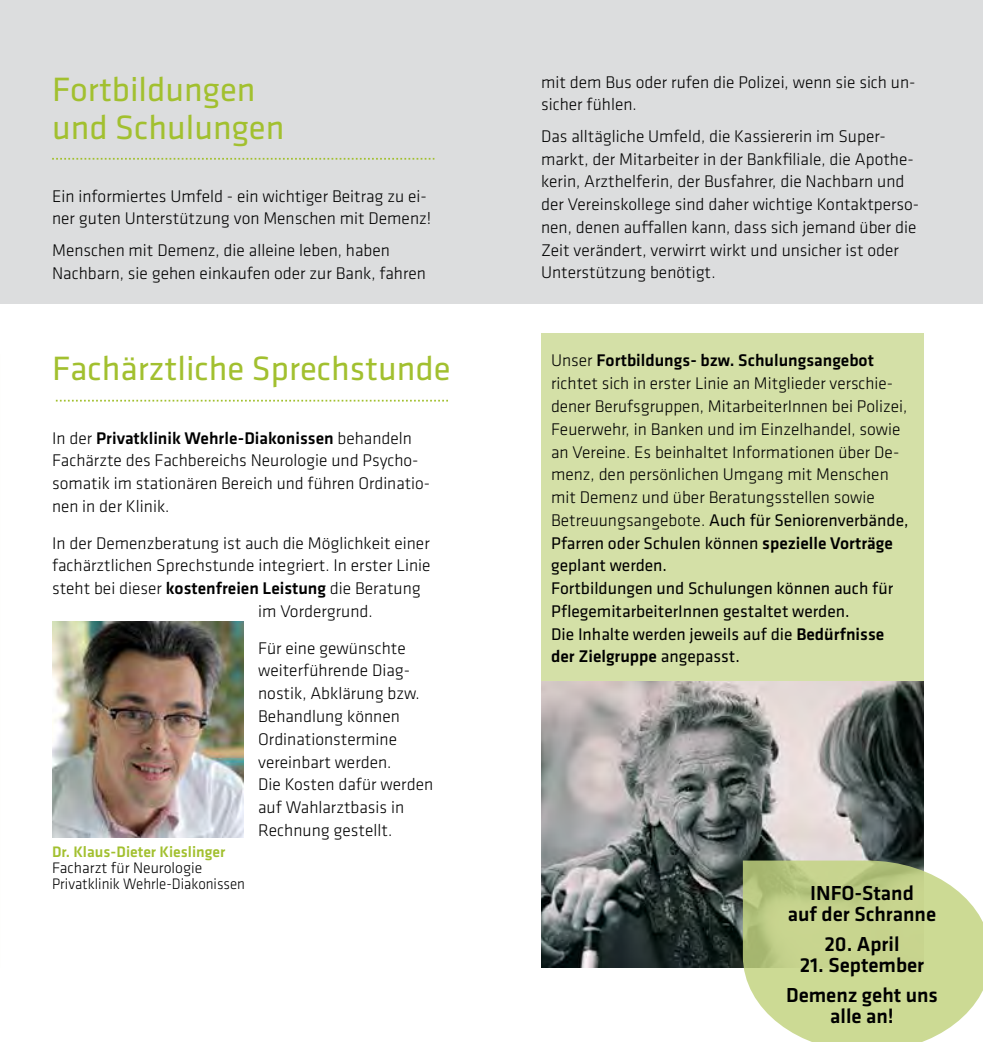
<style>
.page{position:relative;width:983px;height:1042px;background:#fff}
.page>*{position:absolute;margin:0;border:0;box-sizing:border-box;transform-origin:0 0}
.t1{font:35px/38.5px "Klavika Basic";color:#a2c02f}
.t2{font:500 21px/21px "Klavika Basic";color:#000;text-align:center}
.t3{font:300 17.5px/22.8px "Klavika Basic";color:#000}
.t4{font:300 15.75px/15.8px "Klavika Basic";color:#000}
.s1{font-weight:500}
.s2{font-weight:500;color:#a2c02f}
.s3{font-weight:400}
</style>
<div class="page">
<div style="left:0;top:0;width:982px;height:303px;background:#dcddde"></div>
<svg style="left:56px;top:400px;width:392px;height:1px"></svg>
<svg style="left:52px;top:158px;width:382px;height:2px"></svg>
<img style="left:541px;top:681px;width:382px;height:286px">
<svg style="left:742px;top:860px;width:240px;height:182px;background:#c7d497"></svg>
<img style="left:52px;top:622px;width:191px;height:215px">
<div style="left:541px;top:334px;width:382px;height:347px;background:#d4e0a7"></div>
<p class="t1" style="left:52px;top:69px;width:234px">Fortbildungen und Schulungen</p>
<p class="t3" style="left:52px;top:184px;width:380px">Ein informiertes Umfeld - ein wichtiger Beitrag zu ei&shy;ner guten Unterstützung von Menschen mit Demenz!</p>
<p class="t3" style="left:52px;top:239px;width:375px">Menschen mit Demenz, die alleine leben, haben<br>Nachbarn, sie gehen einkaufen oder zur Bank, fahren</p>
<p class="t1" style="left:52px;top:348px;width:400px">Fachärztliche Sprechstunde</p>
<p class="t3" style="left:52px;top:426px;width:379px">In der <span class="s1">Privatklinik Wehrle-Diakonissen</span> behandeln Fachärzte des Fachbereichs Neurologie und Psycho&shy;somatik im stationären Bereich und führen Ordinatio&shy;nen in der Klinik.</p>
<p class="t3" style="left:52px;top:531px;width:379px">In der Demenzberatung ist auch die Möglichkeit einer</p>
<p class="t3" style="left:52px;top:554px;width:380px">fachärztlichen Sprechstunde integriert. In erster Linie</p>
<p class="t3" style="left:52px;top:577px;width:370px">steht bei dieser <span class="s1">kostenfreien Leistung</span> die Beratung</p>
<p class="t3" style="left:258px;top:599px;width:116px">im Vordergrund.</p>
<p class="t3" style="left:258px;top:636px;width:176px">Für eine gewünschte weiterführende Diag&shy;nostik, Abklärung bzw.<br>Behandlung können<br>Ordinationstermine vereinbart werden.<br>Die Kosten dafür werden auf Wahlarztbasis in<br>Rechnung gestellt.</p>
<p class="t4" style="left:52px;top:844px;width:194px"><span class="s2">Dr. Klaus-Dieter Kieslinger<br></span>Facharzt für Neurologie<br>Privatklinik Wehrle-Diakonissen</p>
<p class="t3" style="left:541px;top:70px;width:376px">mit dem Bus oder rufen die Polizei, wenn sie sich un&shy;sicher fühlen.</p>
<p class="t3" style="left:541px;top:124px;width:379px">Das alltägliche Umfeld, die Kassiererin im Super&shy;markt, der Mitarbeiter in der Bankfiliale, die Apothe&shy;kerin, Arzthelferin, der Busfahrer, die Nachbarn und der Vereinskollege sind daher wichtige Kontaktperso&shy;nen, denen auffallen kann, dass sich jemand über die Zeit verändert, verwirrt wirkt und unsicher ist oder Unterstützung benötigt.</p>
<p class="t3" style="left:551px;top:349px;width:359px">Unser <span class="s1">Fortbildungs- bzw. Schulungsangebot </span>richtet sich in erster Linie an Mitglieder verschie&shy;dener Berufsgruppen, MitarbeiterInnen bei Polizei, Feuerwehr, in Banken und im Einzelhandel, sowie an Vereine. Es beinhaltet Informationen über De&shy;menz, den persönlichen Umgang mit Menschen mit Demenz und über Beratungsstellen sowie Betreuungsangebote. <span class="s3">Auch für Seniorenverbände, Pfarren oder Schulen können</span> <span class="s1">spezielle Vorträge </span><span class="s3">geplant werden.<br>Fortbildungen und Schulungen können auch für PflegemitarbeiterInnen gestaltet werden.<br>Die Inhalte werden jeweils auf die</span> <span class="s1">Bedürfnisse der Zielgruppe</span> <span class="s3">angepasst.</span></p>
<p class="t2" style="left:787px;top:882px;width:150px">INFO-Stand<br>auf der Schranne</p>
<p class="t2" style="left:824px;top:933px;width:77px">20. April</p>
<p class="t2" style="left:785px;top:949px;width:153px;line-height:29.8px">21. September<br>Demenz geht uns</p>
<p class="t2" style="left:830px;top:1005px;width:65px">alle an!</p>
</div>
